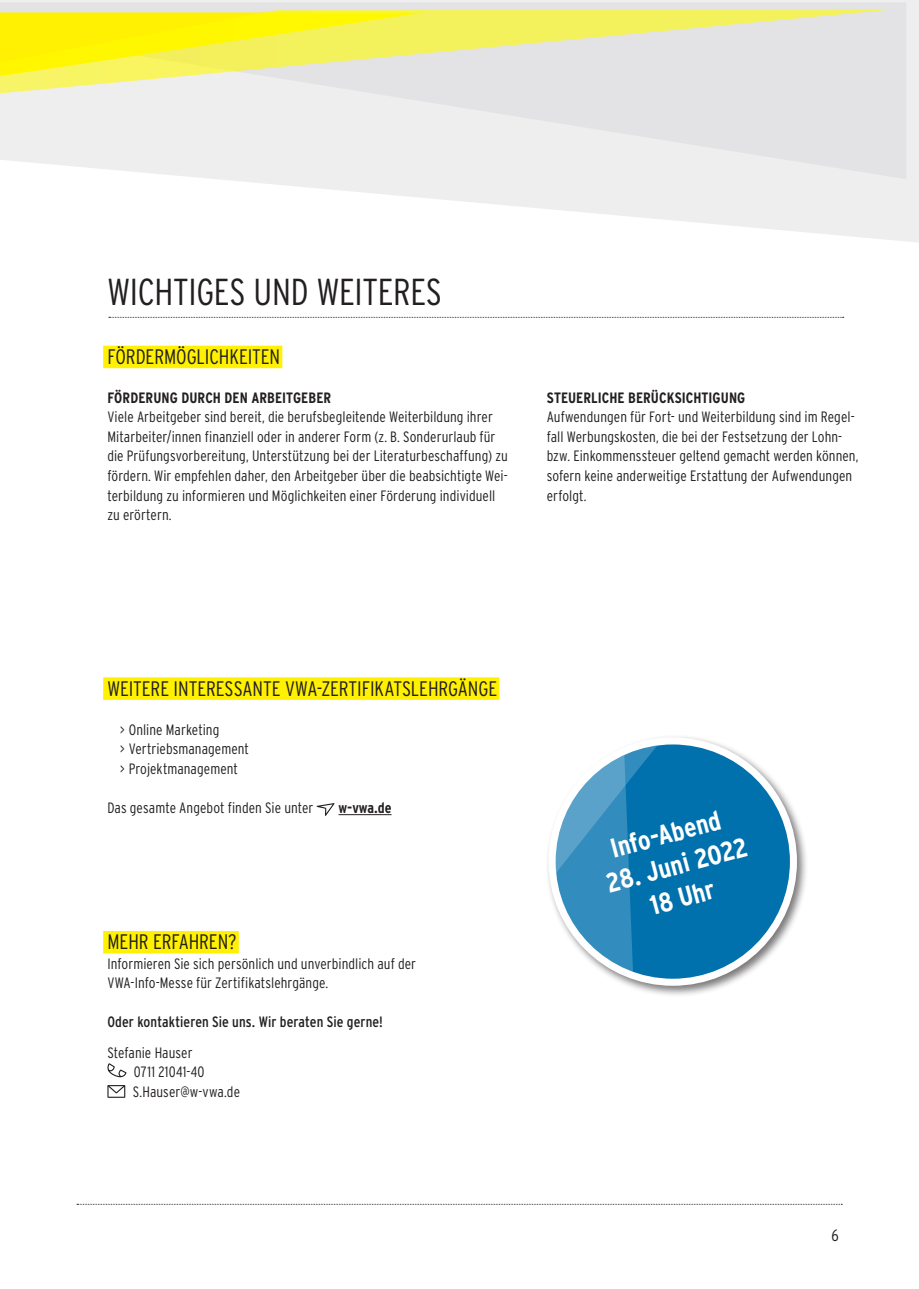
<style>
.page{position:relative;width:919px;height:1289px;background:#fff}
.page>*{position:absolute;margin:0;border:0;box-sizing:border-box;transform-origin:0 0}
.t1{font:300 37.5px "Interstate Condensed";letter-spacing:-.005em;color:#231f20}
.t2{font:700 27.15px/32.5px "Interstate Condensed";color:#fff;text-align:center}
.HEAD_gelb_unterlegt{font:300 21px "Interstate Condensed";letter-spacing:-.005em;color:#231f20}
.t3{font:300 16.5px "Interstate Condensed";color:#231f20}
.FLIESSTEXT{font:300 15px/19.5px "Interstate Condensed";letter-spacing:.005em;color:#231f20}
.SUBHEAD_2_-_mit_Einz{font:700 15px "Interstate Condensed";letter-spacing:.005em;color:#231f20}
.FlIESSTEXT_ohne_Einz{font:300 15px/19.5px "Interstate Condensed";letter-spacing:.005em;color:#231f20}
.FLIESSTEXT-2{font:15px "Interstate Condensed";letter-spacing:.005em;color:#231f20}
.FLIESSTEXT-3{font:700 15px "Interstate Condensed";color:#231f20}
</style>
<div class="page">
<svg style="left:0;top:0;width:918px;height:242px"></svg>
<div style="left:103px;top:346px;width:179px;height:22px;background:#fff101"></div>
<div style="left:103px;top:677px;width:396px;height:23px;background:#fff101"></div>
<hr style="left:338px;top:814px;width:53px;height:1px;background:#231f20">
<div style="left:103px;top:931px;width:136px;height:22px;background:#fff101"></div>
<svg style="left:316px;top:803px;width:18px;height:12px"></svg>
<svg style="left:107px;top:1063px;width:20px;height:34px"></svg>
<svg style="left:77px;top:1203px;width:765px;height:1px"></svg>
<svg style="left:109px;top:317px;width:734px;height:1px"></svg>
<svg style="left:0;top:2px;width:906px;height:177px;fill:#eeeeef"></svg>
<svg style="left:0;top:10px;width:891px;height:114px"></svg>
<div style="left:545px;top:734px;width:263px;height:263px;background:#231f20;opacity:.6"></div>
<div style="left:552px;top:741px;width:241px;height:241px;background:#0071ad;border-radius:50%"></div>
<svg style="left:552px;top:741px;width:110px;height:241px"></svg>
<div style="left:548px;top:737px;width:248px;height:248px;border:7px solid #fff;border-radius:50%"></div>
<p class="t1" style="left:107px;top:271px;width:336px">WICHTIGES UND WEITERES</p>
<p class="HEAD_gelb_unterlegt" style="left:107px;top:345px;width:174px">FÖRDERMÖGLICHKEITEN</p>
<p class="SUBHEAD_2_-_mit_Einz" style="left:107px;top:389px;width:225px">FÖRDERUNG DURCH DEN ARBEITGEBER</p>
<p class="FLIESSTEXT" style="left:107px;top:407px;width:402px">Viele Arbeitgeber sind bereit, die berufsbegleitende Weiterbildung ihrer Mitarbeiter/innen finanziell oder in anderer Form (z. B. Sonderurlaub für die Prüfungsvorbereitung, Unterstützung bei der Literaturbeschaffung) zu fördern. Wir empfehlen daher, den Arbeitgeber über die beabsichtigte Wei&shy;terbildung zu informieren und Möglichkeiten einer Förderung individuell zu erörtern.</p>
<p class="SUBHEAD_2_-_mit_Einz" style="left:546px;top:389px;width:200px">STEUERLICHE BERÜCKSICHTIGUNG</p>
<p class="FLIESSTEXT" style="left:546px;top:407px;width:313px">Aufwendungen für Fort- und Weiterbildung sind im Regel&shy;fall Werbungskosten, die bei der Festsetzung der Lohn&shy;bzw. Einkommenssteuer geltend gemacht werden können, sofern keine anderweitige Erstattung der Aufwendungen erfolgt.</p>
<p class="HEAD_gelb_unterlegt" style="left:107px;top:676px;width:391px">WEITERE INTERESSANTE VWA-ZERTIFIKATSLEHRGÄNGE</p>
<p class="FLIESSTEXT" style="left:120px;top:719px;width:101px">&gt; Online Marketing</p>
<p class="FLIESSTEXT" style="left:120px;top:739px;width:130px">&gt; Vertriebsmanagement</p>
<p class="FLIESSTEXT" style="left:120px;top:758px;width:119px">&gt; Projektmanagement</p>
<p class="FLIESSTEXT" style="left:107px;top:797px;width:207px">Das gesamte Angebot finden Sie unter</p>
<p class="FLIESSTEXT-3" style="left:338px;top:799px;width:54px">w-vwa.de</p>
<p class="HEAD_gelb_unterlegt" style="left:107px;top:930px;width:131px">MEHR ERFAHREN?</p>
<p class="FLIESSTEXT" style="left:107px;top:953px;width:310px">Informieren Sie sich persönlich und unverbindlich auf der<br>VWA-Info-Messe für Zertifikatslehrgänge.</p>
<p class="FLIESSTEXT-2" style="left:107px;top:1013px;width:277px">Oder kontaktieren Sie uns. Wir beraten Sie gerne!</p>
<p class="FlIESSTEXT_ohne_Einz" style="left:133px;top:1042px;width:109px;text-indent:-25px">Stefanie Hauser<br>0711 21041-40<br>S.Hauser@w-vwa.de</p>
<p class="t2" style="left:606px;top:832px;width:115px;rotate:-15deg">Info-Abend</p>
<p class="t2" style="left:602px;top:867px;width:147px;rotate:-15deg">28. Juni 2022<br>18 Uhr</p>
<p class="t3" style="left:831px;top:1225px;width:9px">6</p>
</div>
